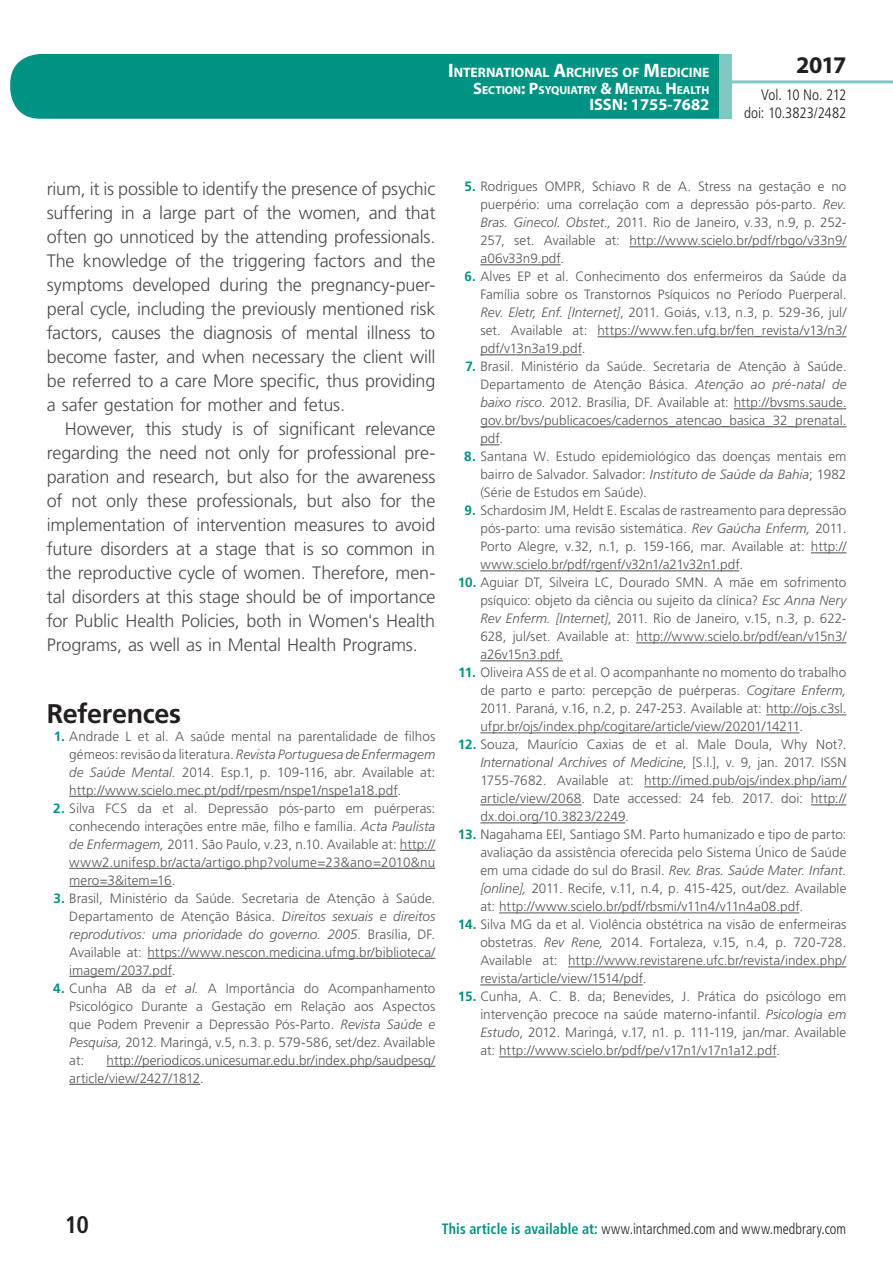
<style>
.page{position:relative;width:893px;height:1263px;background:#fff}
.page>*{position:absolute;margin:0;border:0;box-sizing:border-box;transform-origin:0 0}
.t1{font:700 27px "Frutiger LT Std";letter-spacing:-.015em;color:#231f20}
.t2{font:700 24px "Myriad Pro";color:#231f20}
.t3{font:700 condensed 24px "Frutiger LT Std";color:#231f20}
.t4{font:300 18px/24px "Frutiger LT Std";letter-spacing:-.01em;color:#4b4c4d;text-align:justify}
.t5{font:700 16.5px "Myriad Pro";color:#fff}
.t6{font:300 condensed 15px "Frutiger LT Std";color:#231f20;scale:.94 1}
.t7{font:300 condensed 15px/18px "Frutiger LT Std";color:#231f20;text-align:right}
.t8{font:700 13.65px "Myriad Pro";letter-spacing:-.005em;color:#fff}
.t9{font:300 13.5px/18px "Frutiger LT Std";letter-spacing:.005em;color:#57585a;text-align:justify}
.t10{font:700 11.55px "Myriad Pro";color:#fff}
.s1{font-size:19.5px}
.s2{font-size:16.5px}
.s3{font-weight:700;color:#009384}
.s4{font-style:italic}
</style>
<div class="page">
<div style="left:10px;top:54px;width:775px;height:65px;background:#009384;border-radius:30px"></div>
<div style="left:732px;top:0;width:161px;height:157px;background:#fff"></div>
<hr style="left:730px;top:80px;width:163px;height:3px;background:#80c9c2">
<div style="left:719px;top:54px;width:13px;height:65px;background:#80c9c2"></div>
<hr style="left:69px;top:796px;width:328px;height:1px;background:#4b4c4d">
<hr style="left:400px;top:850px;width:35px;height:1px;background:#4b4c4d">
<hr style="left:69px;top:868px;width:366px;height:1px;background:#4b4c4d">
<hr style="left:69px;top:886px;width:103px;height:1px;background:#4b4c4d">
<hr style="left:148px;top:958px;width:287px;height:1px;background:#4b4c4d">
<hr style="left:69px;top:976px;width:103px;height:1px;background:#4b4c4d">
<hr style="left:107px;top:1066px;width:328px;height:1px;background:#4b4c4d">
<hr style="left:69px;top:1084px;width:131px;height:1px;background:#4b4c4d">
<hr style="left:629px;top:246px;width:217px;height:1px;background:#4b4c4d">
<hr style="left:480px;top:264px;width:80px;height:1px;background:#4b4c4d">
<hr style="left:598px;top:336px;width:248px;height:1px;background:#4b4c4d">
<hr style="left:480px;top:354px;width:102px;height:1px;background:#4b4c4d">
<hr style="left:734px;top:408px;width:112px;height:1px;background:#4b4c4d">
<hr style="left:480px;top:426px;width:366px;height:1px;background:#4b4c4d">
<svg style="left:480px;top:444px;width:19px;height:1px"></svg>
<hr style="left:811px;top:552px;width:35px;height:1px;background:#4b4c4d">
<hr style="left:480px;top:570px;width:259px;height:1px;background:#4b4c4d">
<hr style="left:636px;top:642px;width:210px;height:1px;background:#4b4c4d">
<hr style="left:480px;top:660px;width:83px;height:1px;background:#4b4c4d">
<hr style="left:766px;top:714px;width:80px;height:1px;background:#57585a">
<hr style="left:480px;top:732px;width:319px;height:1px;background:#57585a">
<hr style="left:644px;top:786px;width:202px;height:1px;background:#4b4c4d">
<hr style="left:480px;top:804px;width:101px;height:1px;background:#4b4c4d">
<hr style="left:811px;top:804px;width:35px;height:1px;background:#4b4c4d">
<hr style="left:480px;top:822px;width:145px;height:1px;background:#4b4c4d">
<hr style="left:499px;top:912px;width:300px;height:1px;background:#57585a">
<hr style="left:568px;top:966px;width:278px;height:1px;background:#4b4c4d">
<hr style="left:480px;top:984px;width:163px;height:1px;background:#4b4c4d">
<hr style="left:499px;top:1056px;width:277px;height:1px;background:#4b4c4d">
<p class="t8" style="left:448px;top:64px;width:263px"><span class="s1">I</span>NTERNATIONAL <span class="s1">A</span>RCHIVES OF <span class="s1">M</span>EDICINE</p>
<p class="t10" style="left:473px;top:82px;width:238px"><span class="s2">S</span>ECTION<span class="s2">: P</span>SYQUIATRY <span class="s2">&amp; M</span>ENTAL <span class="s2">H</span> EALTH</p>
<p class="t5" style="left:589px;top:94px;width:122px">ISSN: 1755-7682</p>
<h2 class="t2" style="left:796px;top:49px;width:52px">2017</h2>
<p class="t7" style="left:744px;top:86px;width:104px">Vol. 10 No. 212 doi: 10.3823/2482</p>
<p class="t4" style="left:47px;top:177px;width:390px">rium, it is possible to identify the presence of psychic suffering in a large part of the women, and that often go unnoticed by the attending professionals.<br>The knowledge of the triggering factors and the symptoms developed during the pregnancy-puer&shy;peral cycle, including the previously mentioned risk factors, causes the diagnosis of mental illness to become faster, and when necessary the client will be referred to a care More specific, thus providing a safer gestation for mother and fetus.</p>
<p class="t4" style="left:47px;top:417px;width:390px;text-indent:18px">However, this study is of significant relevance regarding the need not only for professional pre&shy;paration and research, but also for the awareness of not only these professionals, but also for the implementation of intervention measures to avoid future disorders at a stage that is so common in the reproductive cycle of women. Therefore, men&shy;tal disorders at this stage should be of importance for Public Health Policies, both in Women's Health Programs, as well as in Mental Health Programs.</p>
<h1 class="t1" style="left:47px;top:698px;width:136px">References</h1>
<p class="t9" style="left:69px;top:727px;width:368px;text-indent:-16px"><span class="s3">1.</span> Andrade L et al. A saúde mental na parentalidade de filhos gémeos: revisão da literatura. <span class="s4">Revista Portuguesa de Enfermagem de Saúde Mental.</span> 2014. Esp.1, p. 109-116, abr. Available at: http://www.scielo.mec.pt/pdf/rpesm/nspe1/nspe1a18.pdf.</p>
<p class="t9" style="left:69px;top:799px;width:368px;text-indent:-16px"><span class="s3">2.</span> Silva FCS da et al. Depressão pós-parto em puérperas: conhecendo interações entre mãe, filho e família. <span class="s4">Acta Paulista de Enfermagem,</span> 2011. São Paulo, v.23, n.10. Available at: http:// www2.unifesp.br/acta/artigo.php?volume=23&amp;ano=2010&amp;nu mero=3&amp;item=16.</p>
<p class="t9" style="left:69px;top:889px;width:368px;text-indent:-16px"><span class="s3">3.</span> Brasil, Ministério da Saúde. Secretaria de Atenção à Saúde.<br>Departamento de Atenção Básica. <span class="s4">Direitos sexuais e direitos reprodutivos: uma prioridade do governo. 2005.</span> Brasília, DF.<br>Available at: https://www.nescon.medicina.ufmg.br/biblioteca/ imagem/2037.pdf.</p>
<p class="t9" style="left:69px;top:979px;width:368px;text-indent:-16px"><span class="s3">4.</span> Cunha AB da <span class="s4">et al.</span> A Importância do Acompanhamento Psicológico Durante a Gestação em Relação aos Aspectos que Podem Prevenir a Depressão Pós-Parto. <span class="s4">Revista Saúde e Pesquisa,</span> 2012. Maringá, v.5, n.3. p. 579-586, set/dez. Available at:</p>
<p class="t9" style="left:69px;top:1051px;width:368px;text-indent:37px">http://periodicos.unicesumar.edu.br/index.php/saudpesq/ article/view/2427/1812.</p>
<p class="t9" style="left:480px;top:178px;width:368px;text-indent:-16px"><span class="s3">5.</span> Rodrigues OMPR, Schiavo R de A. Stress na gestação e no puerpério: uma correlação com a depressão pós-parto. <span class="s4">Rev.<br>Bras. Ginecol. Obstet.,</span> 2011. Rio de Janeiro, v.33, n.9, p. 252- 257, set. Available at: http://www.scielo.br/pdf/rbgo/v33n9/ a06v33n9.pdf.</p>
<p class="t9" style="left:480px;top:268px;width:368px;text-indent:-16px"><span class="s3">6.</span> Alves EP et al. Conhecimento dos enfermeiros da Saúde da Família sobre os Transtornos Psíquicos no Período Puerperal.<br><span class="s4">Rev. Eletr, Enf. [Internet]</span>, 2011. Goiás, v.13, n.3, p. 529-36, jul/ set. Available at: https://www.fen.ufg.br/fen_revista/v13/n3/ pdf/v13n3a19.pdf.</p>
<p class="t9" style="left:480px;top:358px;width:368px;text-indent:-15px"><span class="s3">7.</span> Brasil. Ministério da Saúde. Secretaria de Atenção à Saúde.<br>Departamento de Atenção Básica. <span class="s4">Atenção ao pré-natal de baixo risco</span>. 2012. Brasília, DF. Available at: http://bvsms.saude. gov.br/bvs/publicacoes/cadernos_atencao_basica_32_prenatal. pdf.</p>
<p class="t9" style="left:480px;top:448px;width:368px;text-indent:-16px"><span class="s3">8.</span> Santana W. Estudo epidemiológico das doenças mentais em bairro de Salvador. Salvador: <span class="s4">Instituto de Saúde da Bahia</span>; 1982 (Série de Estudos em Saúde).</p>
<p class="t9" style="left:480px;top:502px;width:368px;text-indent:-16px"><span class="s3">9.</span> Schardosim JM, Heldt E. Escalas de rastreamento para depressão pós-parto: uma revisão sistemática. <span class="s4">Rev Gaúcha Enferm,</span> 2011.<br>Porto Alegre, v.32, n.1, p. 159-166, mar. Available at: http:// www.scielo.br/pdf/rgenf/v32n1/a21v32n1.pdf.</p>
<p class="t9" style="left:480px;top:574px;width:368px;text-indent:-23px"><span class="s3">10.</span> Aguiar DT, Silveira LC, Dourado SMN. A mãe em sofrimento psíquico: objeto da ciência ou sujeito da clínica? <span class="s4">Esc Anna Nery Rev Enferm. [Internet]</span>, 2011. Rio de Janeiro, v.15, n.3, p. 622- 628, jul/set. Available at: http://www.scielo.br/pdf/ean/v15n3/ a26v15n3.pdf.</p>
<p class="t9" style="left:480px;top:664px;width:368px;text-indent:-22px"><span class="s3">11.</span> Oliveira ASS de et al. O acompanhante no momento do trabalho de parto e parto: percepção de puérperas. <span class="s4">Cogitare Enferm, </span>2011. Paraná, v.16, n.2, p. 247-253. Available at: http://ojs.c3sl. ufpr.br/ojs/index.php/cogitare/article/view/20201/14211.</p>
<p class="t9" style="left:480px;top:736px;width:368px;text-indent:-23px"><span class="s3">12.</span> Souza, Maurício Caxias de et al. Male Doula, Why Not?.<br><span class="s4">International Archives of Medicine</span>, [S.l.], v. 9, jan. 2017. ISSN 1755-7682. Available at: http://imed.pub/ojs/index.php/iam/ article/view/2068. Date accessed: 24 feb. 2017. doi: http:// dx.doi.org/10.3823/2249.</p>
<p class="t9" style="left:480px;top:826px;width:368px;text-indent:-22px"><span class="s3">13.</span> Nagahama EEI, Santiago SM. Parto humanizado e tipo de parto: avaliação da assistência oferecida pelo Sistema Único de Saúde em uma cidade do sul do Brasil. <span class="s4">Rev. Bras. Saúde Mater. Infant. [online],</span> 2011. Recife, v.11, n.4, p. 415-425, out/dez. Available at: http://www.scielo.br/pdf/rbsmi/v11n4/v11n4a08.pdf.</p>
<p class="t9" style="left:480px;top:916px;width:368px;text-indent:-23px"><span class="s3">14.</span> Silva MG da et al. Violência obstétrica na visão de enfermeiras obstetras. <span class="s4">Rev Rene,</span> 2014. Fortaleza, v.15, n.4, p. 720-728.<br>Available at: http://www.revistarene.ufc.br/revista/index.php/ revista/article/view/1514/pdf.</p>
<p class="t9" style="left:480px;top:988px;width:368px;text-indent:-23px"><span class="s3">15.</span> Cunha, A. C. B. da; Benevides, J. Prática do psicólogo em intervenção precoce na saúde materno-infantil. <span class="s4">Psicologia em Estudo</span>, 2012. Maringá, v.17, n1. p. 111-119, jan/mar. Available at: http://www.scielo.br/pdf/pe/v17n1/v17n1a12.pdf.</p>
<h2 class="t3" style="left:65px;top:1210px;width:26px">10</h2>
<p class="t6" style="left:442px;top:1220px;width:432px"><span class="s3">This article is available at:</span> www.intarchmed.com and www.medbrary.com</p>
</div>
